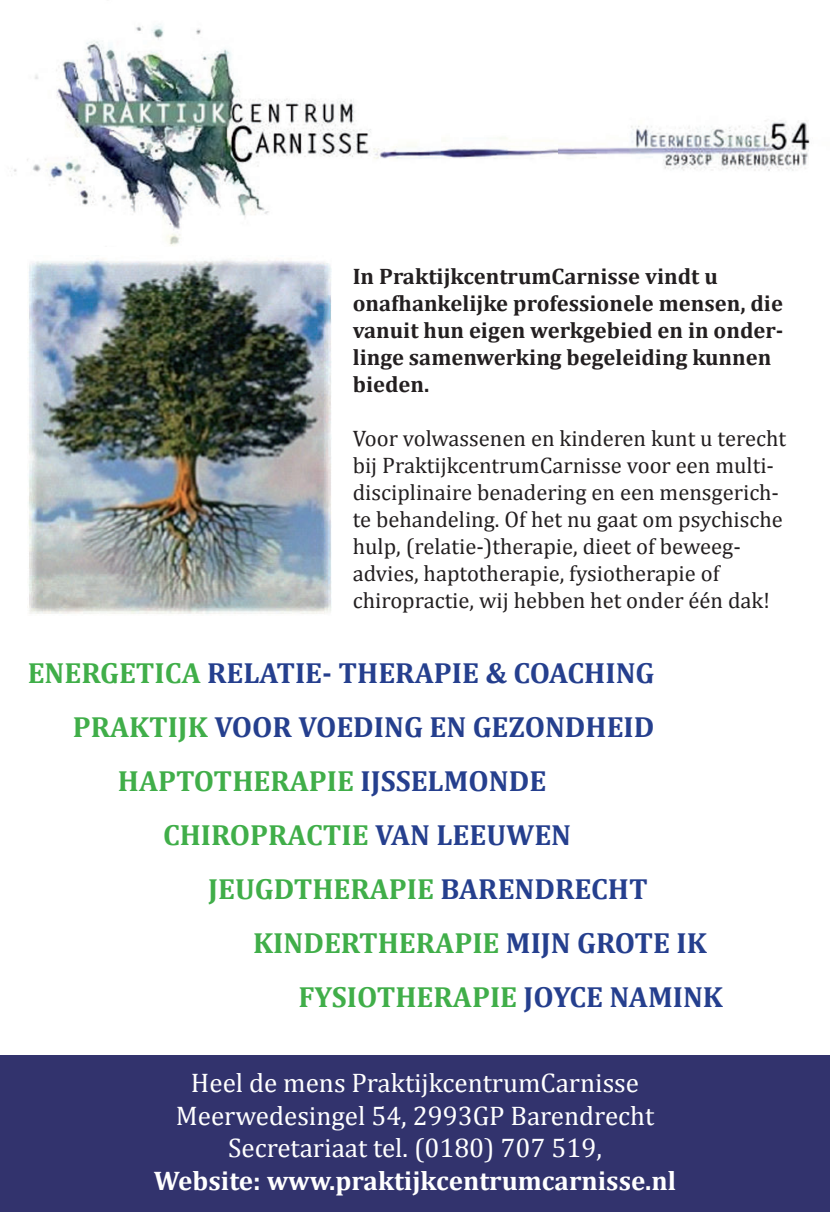
<style>
.page{position:relative;width:830px;height:1212px;background:#fff}
.page>*{position:absolute;margin:0;border:0;box-sizing:border-box;transform-origin:0 0}
.t1{font:700 29.25px "Cambria";color:#40ae49}
.t2{font:700 29.25px "Cambria";color:#253f8e}
.t3{font:27px/32.4px "Cambria";color:#fff;text-align:center}
.t4{font:700 27px "Cambria";color:#fff}
.t5{font:22.5px/27px "Cambria";color:#231f20}
.t6{font:700 22.5px/27px "Cambria";color:#231f20}
.s1{color:#40ae49}
.s2{color:#253f8e}
</style>
<div class="page">
<img style="left:0;top:24px;width:829px;height:1032px">
<div style="left:0;top:1056px;width:829px;height:156px;background:#32336d"></div>
<img style="left:19px;top:248px;width:326px;height:382px">
<p class="t6" style="left:352px;top:262px;width:432px">In PraktijkcentrumCarnisse vindt u onafhankelijke professionele mensen, die vanuit hun eigen werkgebied en in onder&shy;linge samenwerking begeleiding kunnen bieden.</p>
<p class="t5" style="left:352px;top:425px;width:434px">Voor volwassenen en kinderen kunt u terecht bij PraktijkcentrumCarnisse voor een multi&shy;disciplinaire benadering en een mensgerich&shy;te behandeling. Of het nu gaat om psychische hulp, (relatie-)therapie, dieet of beweeg&shy;advies, haptotherapie, fysiotherapie of chiropractie, wij hebben het onder één dak!</p>
<h1 class="t2" style="left:28px;top:652px;width:628px"><span class="s1">ENERGETICA</span> RELATIE- THERAPIE &amp; COACHING</h1>
<h1 class="t2" style="left:73px;top:706px;width:583px"><span class="s1">PRAKTIJK</span> VOOR VOEDING EN GEZONDHEID</h1>
<h1 class="t1" style="left:118px;top:760px;width:429px">HAPTOTHERAPIE <span class="s2">IJSSELMONDE</span></h1>
<h1 class="t1" style="left:163px;top:814px;width:409px">CHIROPRACTIE <span class="s2">VAN LEEUWEN</span></h1>
<h1 class="t1" style="left:208px;top:868px;width:441px">JEUGDTHERAPIE <span class="s2">BARENDRECHT</span></h1>
<h1 class="t1" style="left:253px;top:922px;width:455px">KINDERTHERAPIE <span class="s2">MIJN GROTE IK</span></h1>
<h1 class="t1" style="left:298px;top:976px;width:426px">FYSIOTHERAPIE <span class="s2">JOYCE NAMINK</span></h1>
<p class="t3" style="left:176px;top:1067px;width:479px">Heel de mens PraktijkcentrumCarnisse<br>Meerwedesingel 54, 2993GP Barendrecht<br>Secretariaat tel. (0180) 707 519,</p>
<p class="t4" style="left:154px;top:1161px;width:523px">Website: www.praktijkcentrumcarnisse.nl</p>
</div>
